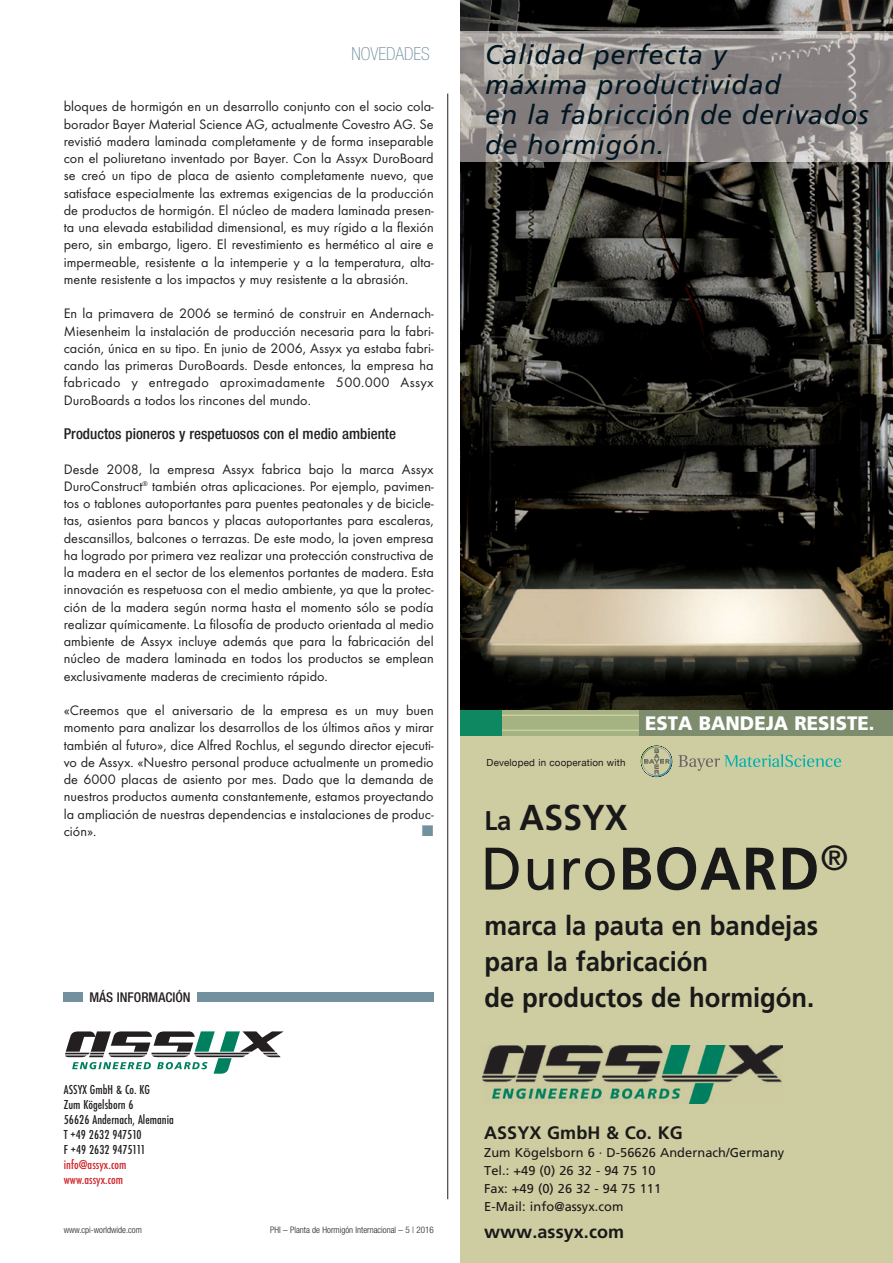
<style>
.page{position:relative;width:893px;height:1263px;background:#fff}
.page>*{position:absolute;margin:0;border:0;box-sizing:border-box;transform-origin:0 0}
.t1{font:700 60px "Frutiger";letter-spacing:.02em;color:#191919;scale:.95 1}
.t2{font:700 36px "Frutiger";color:#191919;scale:.95 1}
.t3{font:italic 27px/30px "Frutiger";letter-spacing:.025em;color:#011622}
.t4{font:700 27px/36px "Frutiger";color:#191919;scale:.95 1}
.t5{font:900 19.5px "Frutiger";color:#fff;scale:.95 1}
.t6{font:700 18px "Frutiger";letter-spacing:.005em;color:#191919}
.t7{font:100 condensed 18px "Helvetica Neue";color:#73909f}
.t8{font:500 condensed 15px "Helvetica Neue";color:#231f20}
.t9{font:14.25px/17.2px "Futura T";color:#231f20;text-align:justify}
.t10{font:14.25px "European Pi Three";color:#73909f}
.t11{font:500 condensed 13.5px/15px "Futura T";letter-spacing:.005em;color:#231f20}
.t12{font:500 condensed 13.5px/15px "Futura T";letter-spacing:.005em;color:#d1232a}
.t13{font:500 condensed 13.5px "Helvetica Neue";color:#231f20}
.t14{font:12.9px/18px "Frutiger";letter-spacing:.005em;color:#191919}
.t15{font:9.75px "Helvetica Neue";letter-spacing:.02em;color:#191919}
.t16{font:300 condensed 9px "Helvetica Neue";color:#231f20}
.s1{font-size:27px}
.s2{font-weight:400}
</style>
<div class="page">
<div style="left:460px;top:730px;width:433px;height:533px;background:#cecca1"></div>
<img style="left:460px;top:0;width:433px;height:710px">
<svg style="left:641px;top:745px;width:31px;height:32px"></svg>
<svg style="left:678px;top:754px;width:163px;height:17px"></svg>
<img style="left:483px;top:1045px;width:299px;height:59px">
<div style="left:501px;top:710px;width:139px;height:26px;background:#a5b281"></div>
<hr style="left:501px;top:714px;width:139px;height:2px;background:#cecca1">
<hr style="left:501px;top:729px;width:139px;height:2px;background:#cecca1">
<div style="left:460px;top:710px;width:41px;height:26px;background:#0e8860"></div>
<div style="left:640px;top:710px;width:253px;height:26px;background:#7c8c6d"></div>
<img style="left:460px;top:32px;width:433px;height:130px">
<svg style="left:65px;top:1031px;width:219px;height:43px"></svg>
<div style="left:64px;top:992px;width:19px;height:10px;background:#73909f"></div>
<div style="left:197px;top:992px;width:237px;height:10px;background:#73909f"></div>
<hr style="left:447px;top:94px;width:1px;height:1105px;background:#231f20">
<p class="t7" style="left:351px;top:47px;width:80px">NOVEDADES</p>
<p class="t9" style="left:64px;top:99px;width:371px">bloques de hormigón en un desarrollo conjunto con el socio cola&shy;borador Bayer Material Science AG, actualmente Covestro AG. Se revistió madera laminada completamente y de forma inseparable con el poliuretano inventado por Bayer. Con la Assyx DuroBoard se creó un tipo de placa de asiento completamente nuevo, que satisface especialmente las extremas exigencias de la producción de productos de hormigón. El núcleo de madera laminada presen&shy;ta una elevada estabilidad dimensional, es muy rígido a la flexión pero, sin embargo, ligero. El revestimiento es hermético al aire e impermeable, resistente a la intemperie y a la temperatura, alta&shy;mente resistente a los impactos y muy resistente a la abrasión.</p>
<p class="t9" style="left:64px;top:306px;width:371px">En la primavera de 2006 se terminó de construir en Andernach-Miesenheim la instalación de producción necesaria para la fabri&shy;cación, única en su tipo. En junio de 2006, Assyx ya estaba fabri&shy;cando las primeras DuroBoards. Desde entonces, la empresa ha fabricado y entregado aproximadamente 500.000 Assyx DuroBoards a todos los rincones del mundo.</p>
<p class="t8" style="left:64px;top:428px;width:334px">Productos pioneros y respetuosos con el medio ambiente</p>
<p class="t9" style="left:64px;top:461px;width:371px">Desde 2008, la empresa Assyx fabrica bajo la marca Assyx DuroConstruct<sup>®</sup> también otras aplicaciones. Por ejemplo, pavimen&shy;tos o tablones autoportantes para puentes peatonales y de bicicle&shy;tas, asientos para bancos y placas autoportantes para escaleras, descansillos, balcones o terrazas. De este modo, la joven empresa ha logrado por primera vez realizar una protección constructiva de la madera en el sector de los elementos portantes de madera. Esta innovación es respetuosa con el medio ambiente, ya que la protec&shy;ción de la madera según norma hasta el momento sólo se podía realizar químicamente. La filosofía de producto orientada al medio ambiente de Assyx incluye además que para la fabricación del núcleo de madera laminada en todos los productos se emplean exclusivamente maderas de crecimiento rápido.</p>
<p class="t9" style="left:64px;top:703px;width:371px">«Creemos que el aniversario de la empresa es un muy buen momento para analizar los desarrollos de los últimos años y mirar también al futuro», dice Alfred Rochlus, el segundo director ejecuti&shy;vo de Assyx. «Nuestro personal produce actualmente un promedio de 6000 placas de asiento por mes. Dado que la demanda de nuestros productos aumenta constantemente, estamos proyectando la ampliación de nuestras dependencias e instalaciones de produc&shy;ción».</p>
<p class="t10" style="left:422px;top:823px;width:13px">-</p>
<p class="t13" style="left:90px;top:992px;width:103px">MÁS INFORMACIÓN</p>
<p class="t11" style="left:64px;top:1083px;width:112px">ASSYX GmbH &amp; Co. KG<br>Zum Kögelsborn 6<br>56626 Andernach, Alemania<br>T +49 2632 947510<br>F +49 2632 9475111</p>
<p class="t12" style="left:64px;top:1158px;width:64px">info@assyx.com www.assyx.com</p>
<p class="t16" style="left:64px;top:1226px;width:80px">www.cpi-worldwide.com</p>
<p class="t16" style="left:270px;top:1226px;width:165px">PHI – Planta de Hormigón Internacional – 5 | 2016</p>
<h3 class="t3" style="left:485px;top:41px;width:385px">Calidad perfecta y<br>máxima productividad<br>en la fabricción de derivados de hormigón.</h3>
<h3 class="t5" style="left:645px;top:715px;width:243px">ESTA BANDEJA RESISTE.</h3>
<p class="t15" style="left:487px;top:756px;width:140px">Developed in cooperation with</p>
<h2 class="t2" style="left:484px;top:802px;width:152px"><span class="s1">La</span> ASSYX</h2>
<h1 class="t1" style="left:481px;top:844px;width:388px"><span class="s2">Duro</span>BOARD<sup>®</sup></h1>
<h3 class="t4" style="left:484px;top:909px;width:353px">marca la pauta en bandejas para la fabricación<br>de productos de hormigón.</h3>
<p class="t6" style="left:484px;top:1125px;width:200px">ASSYX GmbH &amp; Co. KG</p>
<p class="t14" style="left:484px;top:1144px;width:302px">Zum Kögelsborn 6 · D-56626 Andernach/Germany<br>Tel.: +49 (0) 26 32 - 94 75 10<br>Fax: +49 (0) 26 32 - 94 75 111<br>E-Mail: info@assyx.com</p>
<p class="t6" style="left:484px;top:1224px;width:142px">www.assyx.com</p>
</div>
